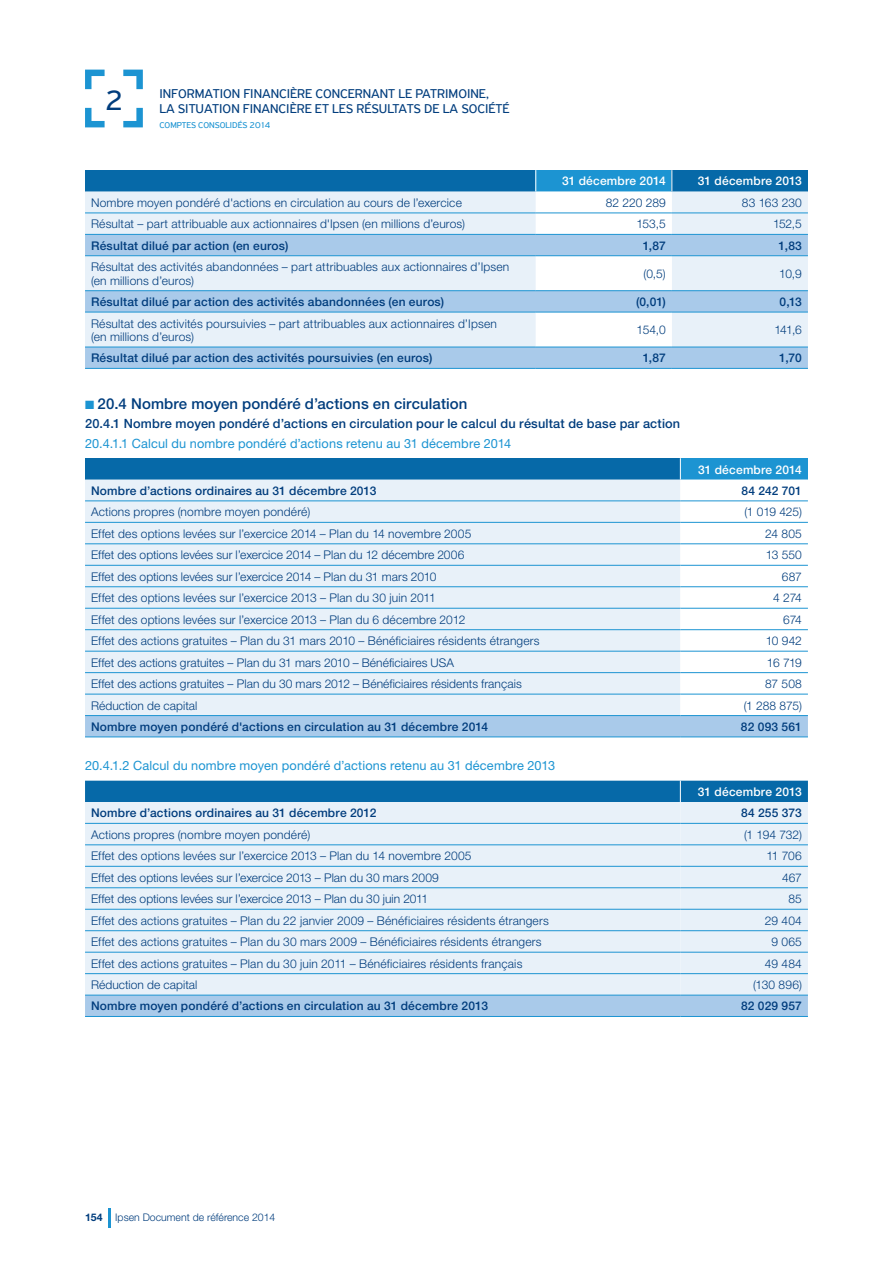
<style>
.page{position:relative;width:893px;height:1263px;background:#fff}
.page>*{position:absolute;margin:0;border:0;box-sizing:border-box;transform-origin:0 0}
.t1{font:30px "PF Highway Sans Pro";color:#013d7d}
.t2{font:500 15px "Helvetica Neue";letter-spacing:.005em;color:#013d7d}
.t3{font:13.5px/15px "PF Highway Sans Pro";color:#013d7d}
.t4{font:500 12.75px/19.5px "Helvetica Neue";letter-spacing:.015em;color:#013d7d}
.t5{font:12.75px "Helvetica Neue";letter-spacing:.01em;color:#1c94d2}
.t6{font:300 12px/13.5px "Helvetica Neue";letter-spacing:.01em;color:#013d7d}
.t7{font:500 12px "Helvetica Neue";letter-spacing:.015em;color:#013d7d}
.t8{font:500 12px "Helvetica Neue";letter-spacing:.015em;color:#fff}
.t9{font:300 10.5px "Helvetica Neue";color:#013d7d}
.t10{font:9px "PF Highway Sans Pro";color:#1c94d2}
.s1{color:#1c94d2}
.s2{font-weight:400;color:#1c94d2}
.s3{font-weight:700}
</style>
<div class="page">
<svg style="left:85px;top:70px;width:20px;height:19px"></svg>
<svg style="left:85px;top:108px;width:20px;height:19px"></svg>
<svg style="left:123px;top:70px;width:20px;height:19px"></svg>
<svg style="left:123px;top:108px;width:20px;height:19px"></svg>
<svg style="left:108px;top:1208px;width:2px;height:19px"></svg>
<div style="left:85px;top:170px;width:451px;height:21px;background:#0669a8"></div>
<div style="left:672px;top:170px;width:136px;height:21px;background:#0669a8"></div>
<svg style="left:85px;top:191px;width:723px;height:43px;background:#e2edf7"></svg>
<svg style="left:85px;top:235px;width:723px;height:133px;background:#c7ddf1"></svg>
<hr style="left:85px;top:213px;width:451px;height:1px;background:#1c94d2">
<hr style="left:672px;top:213px;width:136px;height:1px;background:#1c94d2">
<hr style="left:85px;top:234px;width:451px;height:1px;background:#1c94d2">
<hr style="left:672px;top:234px;width:136px;height:1px;background:#1c94d2">
<hr style="left:85px;top:255px;width:451px;height:1px;background:#1c94d2">
<hr style="left:672px;top:255px;width:136px;height:1px;background:#1c94d2">
<hr style="left:85px;top:290px;width:451px;height:1px;background:#1c94d2">
<hr style="left:672px;top:290px;width:136px;height:1px;background:#1c94d2">
<hr style="left:85px;top:312px;width:451px;height:1px;background:#1c94d2">
<hr style="left:672px;top:312px;width:136px;height:1px;background:#1c94d2">
<hr style="left:85px;top:347px;width:451px;height:1px;background:#1c94d2">
<hr style="left:536px;top:347px;width:136px;height:1px;background:#1c94d2">
<hr style="left:672px;top:347px;width:136px;height:1px;background:#1c94d2">
<svg style="left:535px;top:170px;width:137px;height:177px"></svg>
<hr style="left:85px;top:368px;width:451px;height:1px;background:#1c94d2">
<hr style="left:536px;top:368px;width:136px;height:1px;background:#1c94d2">
<hr style="left:672px;top:368px;width:136px;height:1px;background:#1c94d2">
<svg style="left:85px;top:458px;width:723px;height:278px;background:#cde2f1"></svg>
<hr style="left:85px;top:736px;width:595px;height:1px;background:#1c94d2">
<hr style="left:680px;top:736px;width:128px;height:1px;background:#1c94d2">
<svg style="left:85px;top:781px;width:723px;height:235px;background:#c6ddee"></svg>
<hr style="left:85px;top:1016px;width:595px;height:1px;background:#1c94d2">
<hr style="left:680px;top:1016px;width:128px;height:1px;background:#1c94d2">
<p class="t1" style="left:105px;top:82px;width:20px">2</p>
<p class="t3" style="left:159px;top:86px;width:352px">INFORMATION FI NANCI ÈRE CONCERNANT LE PATRI MOI NE,<br>LA SITUATI ON FI NANCI ÈRE ET LES RÉSULTATS DE LA SOCI ÉTÉ</p>
<p class="t10" style="left:159px;top:119px;width:112px">COMPTES CONSOLI DÉS 2014</p>
<p class="t8" style="left:562px;top:174px;width:105px">31 décembre 2014</p>
<p class="t8" style="left:698px;top:174px;width:105px">31 décembre 2013</p>
<p class="t6" style="left:91px;top:196px;width:372px">Nombre moyen pondéré d'actions en circulation au cours de l’exercice</p>
<p class="t6" style="left:606px;top:196px;width:62px">82 220 289</p>
<p class="t6" style="left:742px;top:196px;width:61px">83 163 230</p>
<p class="t6" style="left:91px;top:217px;width:376px">Résultat – part attribuable aux actionnaires d'Ipsen (en millions d’euros)</p>
<p class="t6" style="left:636px;top:217px;width:31px">153,5</p>
<p class="t6" style="left:773px;top:217px;width:30px">152,5</p>
<p class="t7" style="left:91px;top:238px;width:199px">Résultat dilué par action (en euros)</p>
<p class="t7" style="left:643px;top:238px;width:25px">1,87</p>
<p class="t7" style="left:779px;top:238px;width:25px">1,83</p>
<p class="t6" style="left:91px;top:260px;width:420px">Résultat des activités abandonnées – part attribuables aux actionnaires d’Ipsen (en millions d’euros)</p>
<p class="t6" style="left:643px;top:267px;width:24px">(0,5)</p>
<p class="t6" style="left:779px;top:267px;width:24px">10,9</p>
<p class="t7" style="left:91px;top:295px;width:355px">Résultat dilué par action des activités abandonnées (en euros)</p>
<p class="t7" style="left:636px;top:295px;width:31px">(0,01)</p>
<p class="t7" style="left:780px;top:295px;width:24px">0,13</p>
<p class="t6" style="left:91px;top:316px;width:407px">Résultat des activités poursuivies – part attribuables aux actionnaires d’Ipsen (en millions d’euros)</p>
<p class="t6" style="left:637px;top:323px;width:31px">154,0</p>
<p class="t6" style="left:774px;top:323px;width:29px">141,6</p>
<p class="t7" style="left:91px;top:351px;width:343px">Résultat dilué par action des activités poursuivies (en euros)</p>
<p class="t7" style="left:643px;top:351px;width:25px">1,87</p>
<p class="t7" style="left:779px;top:351px;width:24px">1,70</p>
<p class="t2" style="left:85px;top:394px;width:384px"><span class="s1">■</span> 20.4 Nombre moyen pondéré d’actions en circulation</p>
<p class="t4" style="left:85px;top:414px;width:597px">20.4.1 Nombre moyen pondéré d’actions en circulation pour le calcul du résultat de base par action<br><span class="s2">20.4.1.1 Calcul du nombre pondéré d’actions retenu au 31 décembre 2014</span></p>
<p class="t8" style="left:698px;top:462px;width:105px">31 décembre 2014</p>
<p class="t7" style="left:91px;top:483px;width:287px">Nombre d’actions ordinaires au 31 décembre 2013</p>
<p class="t7" style="left:742px;top:483px;width:62px">84 242 701</p>
<p class="t6" style="left:91px;top:505px;width:221px">Actions propres (nombre moyen pondéré)</p>
<p class="t6" style="left:744px;top:505px;width:59px">(1 019 425)</p>
<p class="t6" style="left:91px;top:526px;width:382px">Effet des options levées sur l’exercice 2014 – Plan du 14 novembre 2005</p>
<p class="t6" style="left:765px;top:526px;width:38px">24 805</p>
<p class="t6" style="left:91px;top:548px;width:375px">Effet des options levées sur l’exercice 2014 – Plan du 12 décembre 2006</p>
<p class="t6" style="left:766px;top:548px;width:38px">13 550</p>
<p class="t6" style="left:91px;top:569px;width:347px">Effet des options levées sur l’exercice 2014 – Plan du 31 mars 2010</p>
<p class="t6" style="left:782px;top:569px;width:21px">687</p>
<p class="t6" style="left:91px;top:591px;width:346px">Effet des options levées sur l’exercice 2013 – Plan du 30 juin 2011</p>
<p class="t6" style="left:773px;top:591px;width:30px">4 274</p>
<p class="t6" style="left:91px;top:612px;width:376px">Effet des options levées sur l’exercice 2013 – Plan du 6 décembre 2012</p>
<p class="t6" style="left:783px;top:612px;width:20px">674</p>
<p class="t6" style="left:91px;top:634px;width:450px">Effet des actions gratuites – Plan du 31 mars 2010 – Bénéficiaires résidents étrangers</p>
<p class="t6" style="left:766px;top:634px;width:38px">10 942</p>
<p class="t6" style="left:91px;top:655px;width:364px">Effet des actions gratuites – Plan du 31 mars 2010 – Bénéficiaires USA</p>
<p class="t6" style="left:767px;top:655px;width:36px">16 719</p>
<p class="t6" style="left:91px;top:677px;width:432px">Effet des actions gratuites – Plan du 30 mars 2012 – Bénéficiaires résidents français</p>
<p class="t6" style="left:765px;top:677px;width:38px">87 508</p>
<p class="t6" style="left:91px;top:698px;width:108px">Réduction de capital</p>
<p class="t6" style="left:744px;top:698px;width:60px">(1 288 875)</p>
<p class="t7" style="left:91px;top:719px;width:399px">Nombre moyen pondéré d'actions en circulation au 31 décembre 2014</p>
<p class="t7" style="left:741px;top:719px;width:63px">82 093 561</p>
<p class="t5" style="left:85px;top:758px;width:472px">20.4.1.2 Calcul du nombre moyen pondéré d’actions retenu au 31 décembre 2013</p>
<p class="t8" style="left:698px;top:784px;width:105px">31 décembre 2013</p>
<p class="t7" style="left:91px;top:806px;width:287px">Nombre d’actions ordinaires au 31 décembre 2012</p>
<p class="t7" style="left:741px;top:806px;width:62px">84 255 373</p>
<p class="t6" style="left:91px;top:827px;width:221px">Actions propres (nombre moyen pondéré)</p>
<p class="t6" style="left:744px;top:827px;width:59px">(1 194 732)</p>
<p class="t6" style="left:91px;top:849px;width:382px">Effet des options levées sur l’exercice 2013 – Plan du 14 novembre 2005</p>
<p class="t6" style="left:766px;top:849px;width:37px">11 706</p>
<p class="t6" style="left:91px;top:870px;width:349px">Effet des options levées sur l’exercice 2013 – Plan du 30 mars 2009</p>
<p class="t6" style="left:782px;top:870px;width:21px">467</p>
<p class="t6" style="left:91px;top:892px;width:339px">Effet des options levées sur l’exercice 2013 – Plan du 30 juin 2011</p>
<p class="t6" style="left:788px;top:892px;width:15px">85</p>
<p class="t6" style="left:91px;top:913px;width:459px">Effet des actions gratuites – Plan du 22 janvier 2009 – Bénéficiaires résidents étrangers</p>
<p class="t6" style="left:765px;top:913px;width:39px">29 404</p>
<p class="t6" style="left:91px;top:935px;width:452px">Effet des actions gratuites – Plan du 30 mars 2009 – Bénéficiaires résidents étrangers</p>
<p class="t6" style="left:771px;top:935px;width:32px">9 065</p>
<p class="t6" style="left:91px;top:956px;width:433px">Effet des actions gratuites – Plan du 30 juin 2011 – Bénéficiaires résidents français</p>
<p class="t6" style="left:765px;top:956px;width:39px">49 484</p>
<p class="t6" style="left:91px;top:978px;width:108px">Réduction de capital</p>
<p class="t6" style="left:753px;top:978px;width:50px">(130 896)</p>
<p class="t7" style="left:91px;top:999px;width:399px">Nombre moyen pondéré d’actions en circulation au 31 décembre 2013</p>
<p class="t7" style="left:741px;top:999px;width:62px">82 029 957</p>
<p class="t9" style="left:85px;top:1211px;width:192px"><span class="s3">154</span> Ipsen Document de référence 2014</p>
</div>
